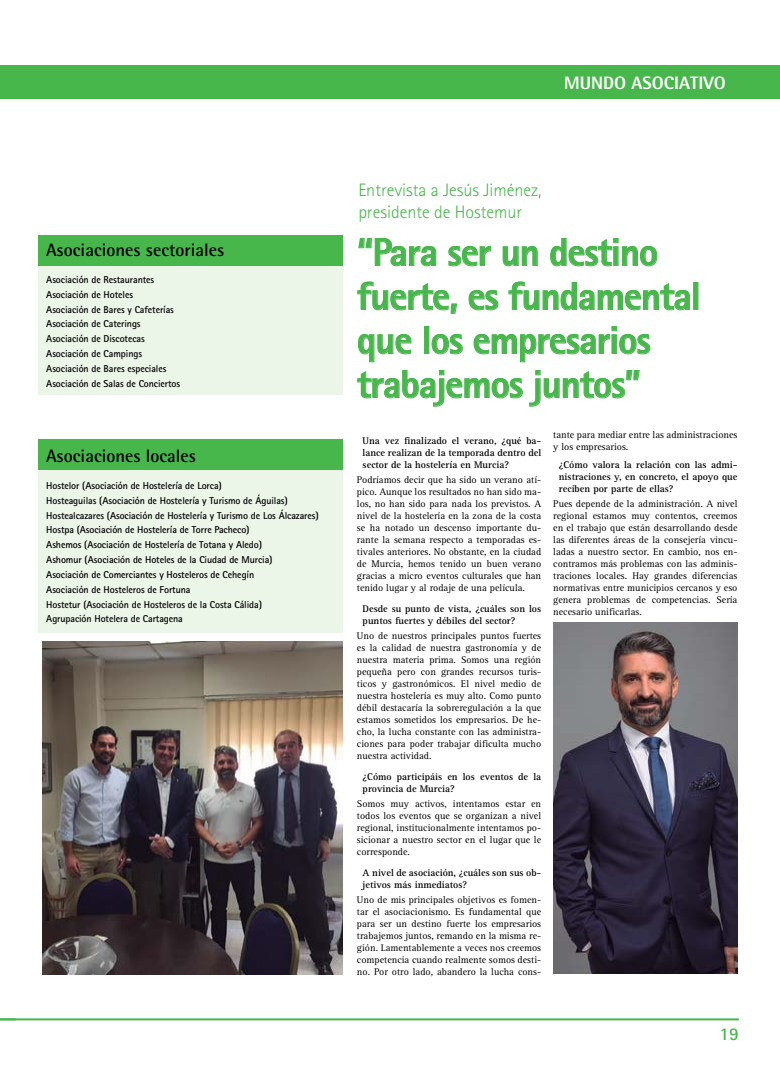
<style>
.page{position:relative;width:780px;height:1072px;background:#fff}
.page>*{position:absolute;margin:0;border:0;box-sizing:border-box;transform-origin:0 0}
.t1{font:800 39px/44px "Rotis Sans Serif";letter-spacing:-.03em;color:#47b74c}
.t2{font:300 18px/21.6px "Rotis Sans Serif";color:#47b74c}
.t3{font:700 18px "Rotis Semi Sans";color:#000}
.t4{font:800 18px "Rotis Semi Sans";color:#fff}
.t5{font:700 18px "Rotis Sans Serif";color:#47b74c}
.t6{font:10px/12px "Rotis Serif";color:#000;text-align:justify}
.t7{font:700 10px/14.8px "Rotis Sans Serif";letter-spacing:-.01em;color:#000}
.t8{font:700 10px/12px "Rotis Serif";color:#000}
</style>
<div class="page">
<div style="left:0;top:66px;width:780px;height:33px;background:#47b74c"></div>
<hr style="left:0;top:1018px;width:738px;height:2px;background:#47b74c">
<svg style="left:0;top:1018px;width:16px;height:1px"></svg>
<svg style="left:358px;top:238px;width:78px;height:28px"></svg>
<svg style="left:448px;top:246px;width:43px;height:20px"></svg>
<svg style="left:502px;top:246px;width:35px;height:20px"></svg>
<svg style="left:550px;top:238px;width:107px;height:28px"></svg>
<svg style="left:357px;top:281px;width:100px;height:33px"></svg>
<svg style="left:468px;top:290px;width:30px;height:20px"></svg>
<svg style="left:508px;top:281px;width:182px;height:29px"></svg>
<div style="left:693px;top:282px;width:5px;height:28px;border:1px solid #47b74c"></div>
<svg style="left:358px;top:334px;width:53px;height:28px"></svg>
<div style="left:424px;top:326px;width:5px;height:28px;border:1px solid #47b74c"></div>
<svg style="left:431px;top:334px;width:32px;height:20px"></svg>
<svg style="left:473px;top:326px;width:177px;height:36px"></svg>
<svg style="left:357px;top:370px;width:166px;height:37px"></svg>
<svg style="left:529px;top:370px;width:110px;height:37px"></svg>
<img style="left:553px;top:622px;width:184px;height:351px">
<div style="left:38px;top:238px;width:305px;height:157px;background:#ebf5e8"></div>
<div style="left:38px;top:443px;width:305px;height:189px;background:#ebf5e8"></div>
<div style="left:38px;top:235px;width:305px;height:30px;background:#47b74c"></div>
<div style="left:38px;top:439px;width:305px;height:31px;background:#47b74c"></div>
<img style="left:43px;top:641px;width:300px;height:333px">
<h2 class="t3" style="left:46px;top:239px;width:179px">Asociaciones sectoriales</h2>
<p class="t7" style="left:46px;top:272px;width:135px">Asociación de Restaurantes<br>Asociación de Hoteles<br>Asociación de Bares y Cafeterías<br>Asociación de Caterings<br>Asociación de Discotecas<br>Asociación de Campings<br>Asociación de Bares especiales<br>Asociación de Salas de Conciertos</p>
<h2 class="t3" style="left:46px;top:445px;width:151px">Asociaciones locales</h2>
<p class="t7" style="left:46px;top:478px;width:274px">Hostelor (Asociación de Hostelería de Lorca)<br>Hosteaguilas (Asociación de Hostelería y Turismo de Águilas)<br>Hostealcazares (Asociación de Hostelería y Turismo de Los Álcazares)<br>Hostpa (Asociación de Hostelería de Torre Pacheco)<br>Ashemos (Asociación de Hostelería de Totana y Aledo)<br>Ashomur (Asociación de Hoteles de la Ciudad de Murcia)<br>Asociación de Comerciantes y Hosteleros de Cehegín<br>Asociación de Hosteleros de Fortuna<br>Hostetur (Asociación de Hosteleros de la Costa Cálida)<br>Agrupación Hotelera de Cartagena</p>
<h2 class="t4" style="left:564px;top:71px;width:163px">MUNDO ASOCIATIVO</h2>
<h2 class="t2" style="left:358px;top:179px;width:184px">Entrevista a Jesús Jiménez, presidente de Hostemur</h2>
<h1 class="t1" style="left:357px;top:230px;width:345px">“Para ser un destino fuerte, es fundamental que los empresarios trabajemos juntos”</h1>
<p class="t8" style="left:362px;top:435px;width:180px;text-align:justify">Una vez finalizado el verano, ¿qué ba&shy;lance realizan de la temporada dentro del sector de la hostelería en Murcia?</p>
<p class="t6" style="left:357px;top:474px;width:186px">Podríamos decir que ha sido un verano atí&shy;pico. Aunque los resultados no han sido ma&shy;los, no han sido para nada los previstos. A nivel de la hostelería en la zona de la costa se ha notado un descenso importante du&shy;rante la semana respecto a temporadas es&shy;tivales anteriores. No obstante, en la ciudad de Murcia, hemos tenido un buen verano gracias a micro eventos culturales que han tenido lugar y al rodaje de una película.</p>
<p class="t8" style="left:362px;top:603px;width:180px">Desde su punto de vista, ¿cuáles son los puntos fuertes y débiles del sector?</p>
<p class="t6" style="left:357px;top:630px;width:186px">Uno de nuestros principales puntos fuertes es la calidad de nuestra gastronomía y de nuestra materia prima. Somos una región pequeña pero con grandes recursos turis&shy;ticos y gastronómicos. El nivel medio de nuestra hostelería es muy alto. Como punto débil destacaría la sobreregulación a la que estamos sometidos los empresarios. De he&shy;cho, la lucha constante con las administra&shy;ciones para poder trabajar dificulta mucho nuestra actividad.</p>
<p class="t8" style="left:362px;top:771px;width:180px">¿Cómo participáis en los eventos de la provincia de Murcia?</p>
<p class="t6" style="left:357px;top:798px;width:186px">Somos muy activos, intentamos estar en todos los eventos que se organizan a nivel regional, institucionalmente intentamos po&shy;sicionar a nuestro sector en el lugar que le corresponde.</p>
<p class="t8" style="left:362px;top:867px;width:180px">A nivel de asociación, ¿cuáles son sus ob&shy;jetivos más inmediatos?</p>
<p class="t6" style="left:357px;top:894px;width:186px">Uno de mis principales objetivos es fomen&shy;tar el asociacionismo. Es fundamental que para ser un destino fuerte los empresarios trabajemos juntos, remando en la misma re&shy;gión. Lamentablemente a veces nos creemos competencia cuando realmente somos desti&shy;no. Por otro lado, abandero la lucha cons-</p>
<p class="t6" style="left:553px;top:428px;width:186px">tante para mediar entre las administraciones y los empresarios.</p>
<p class="t8" style="left:559px;top:459px;width:180px;text-align:justify">¿Cómo valora la relación con las admi&shy;nistraciones y, en concreto, el apoyo que reciben por parte de ellas?</p>
<p class="t6" style="left:553px;top:498px;width:186px">Pues depende de la administración. A nivel regional estamos muy contentos, creemos en el trabajo que están desarrollando desde las diferentes áreas de la consejería vincu&shy;ladas a nuestro sector. En cambio, nos en&shy;contramos más problemas con las adminis&shy;traciones locales. Hay grandes diferencias normativas entre municipios cercanos y eso genera problemas de competencias. Sería necesario unificarlas.</p>
<h2 class="t5" style="left:719px;top:1022px;width:21px">19</h2>
</div>
